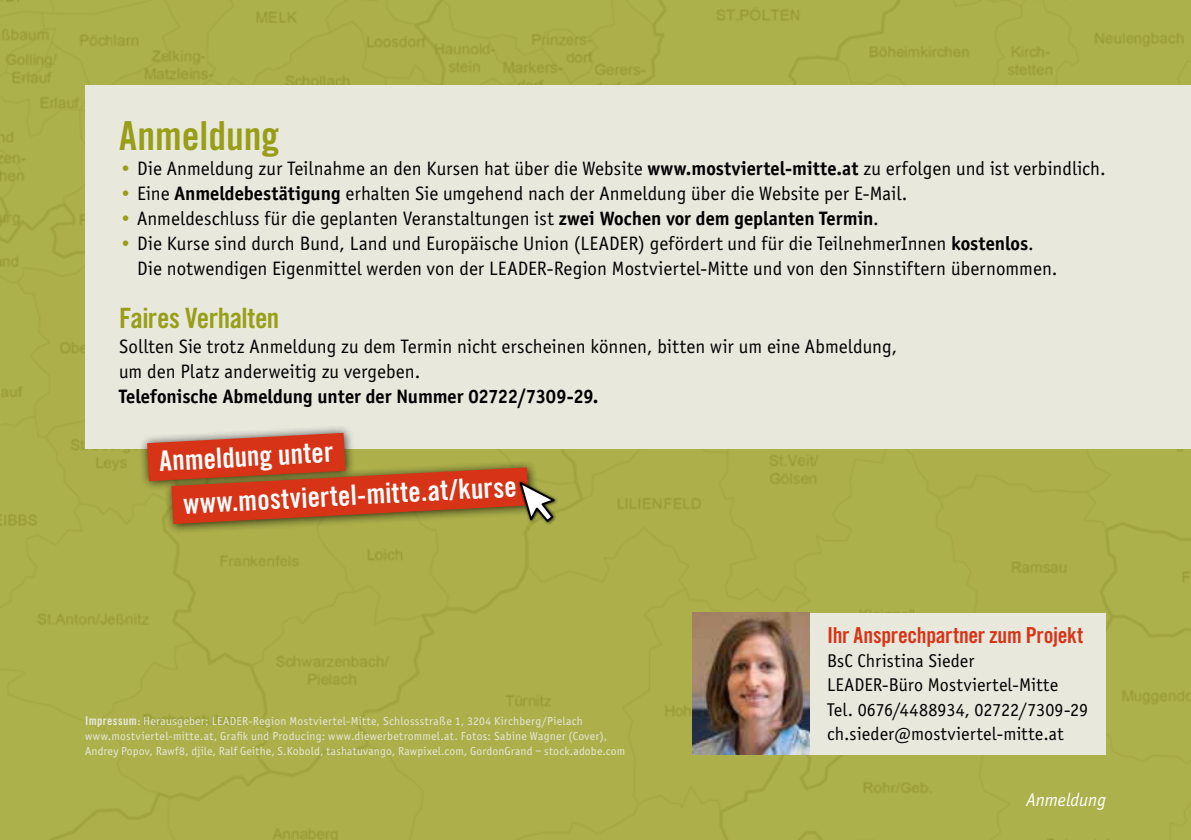
<style>
.page{position:relative;width:1191px;height:840px;background:#fff}
.page>*{position:absolute;margin:0;border:0;box-sizing:border-box;transform-origin:0 0}
.t1{font:40px "Trade Gothic Bold Cond Twenty";color:#989e16}
.t2{font:28px/44px "Trade Gothic Bold Cond Twenty";color:#fff}
.t3{font:28px "Trade Gothic Bold Cond Twenty";letter-spacing:-.02em;color:#989e16}
.t4{font:22px "Trade Gothic Bold Cond Twenty";letter-spacing:-.015em;color:#d73417}
.t5{font:20px/25px "Officina Sans";letter-spacing:.005em;color:#000}
.t6{font:700 20px "Officina Sans";color:#000}
.t7{font:19px/24px "Officina Sans";letter-spacing:.01em;color:#000}
.t8{font:italic 19px "Officina Sans";color:#fff}
.t9{font:12px/15px "Officina Sans";letter-spacing:.02em;color:#e9e8dd}
.s1{color:#989e16}
.s2{font-weight:700}
.s3{font-family:"Trade Gothic Bold Cond Twenty"}
</style>
<div class="page">
<div style="left:0;top:0;width:1191px;height:839px;background:#acaf4a"></div>
<div style="left:692px;top:612px;width:414px;height:142px;background:#e9e8dd"></div>
<img style="left:692px;top:612px;width:117px;height:142px">
<div style="left:85px;top:85px;width:1106px;height:363px;background:#e9e8dd"></div>
<svg style="left:108px;top:427px;width:244px;height:75px"></svg>
<svg style="left:132px;top:446px;width:436px;height:98px"></svg>
<div style="left:517px;top:479px;width:41px;height:46px;background:#000;opacity:.75"></div>
<svg style="left:518px;top:480px;width:41px;height:44px"></svg>
<h1 class="t1" style="left:119px;top:111px;width:162px">Anmeldung</h1>
<p class="t5" style="left:119px;top:156px;width:988px"><span class="s1">•</span> Die Anmeldung zur Teilnahme an den Kursen hat über die Website <span class="s2">www.mostviertel-mitte.at</span> zu erfolgen und ist verbindlich.</p>
<p class="t5" style="left:119px;top:181px;width:790px"><span class="s1">•</span> Eine <span class="s2">Anmeldebestätigung</span> erhalten Sie umgehend nach der Anmeldung über die Website per E-Mail.</p>
<p class="t5" style="left:119px;top:206px;width:761px"><span class="s1">•</span> Anmeldeschluss für die geplanten Veranstaltungen ist <span class="s2">zwei Wochen vor dem geplanten Termin</span>.</p>
<p class="t5" style="left:137px;top:231px;width:922px;text-indent:-18px"><span class="s1">•</span> Die Kurse sind durch Bund, Land und Europäische Union (LEADER) gefördert und für die TeilnehmerInnen <span class="s2">kostenlos</span>.<br>Die notwendigen Eigenmittel werden von der LEADER-Region Mostviertel-Mitte und von den Sinnstiftern übernommen.</p>
<h2 class="t3" style="left:119px;top:300px;width:162px">Faires Verhalten</h2>
<p class="t5" style="left:119px;top:333px;width:779px">Sollten Sie trotz Anmeldung zu dem Termin nicht erscheinen können, bitten wir um eine Abmeldung, um den Platz anderweitig zu vergeben.</p>
<p class="t6" style="left:119px;top:384px;width:481px">Telefonische Abmeldung unter der Nummer 02722/7309-29.</p>
<h2 class="t2" style="left:180px;top:437px;width:335px;text-indent:-22px;rotate:-3deg">Anmeldung unter www.mostviertel-mitte.at/kurse</h2>
<p class="t9" style="left:85px;top:713px;width:542px"><span class="s3">Impressum:</span> Herausgeber: LEADER-Region Mostviertel-Mitte, Schlossstraße 1, 3204 Kirchberg/Pielach www.mostviertel-mitte.at, Grafik und Producing: www.diewerbetrommel.at. Fotos: Sabine Wagner (Cover),<br>Andrey Popov, Rawf8, djile, Ralf Geithe, S.Kobold, tashatuvango, Rawpixel.com, GordonGrand – stock.adobe.com</p>
<p class="t4" style="left:827px;top:622px;width:257px">Ihr Ansprechpartner zum Projekt</p>
<p class="t7" style="left:827px;top:649px;width:263px">BsC Christina Sieder<br>LEADER-Büro Mostviertel-Mitte<br>Tel. 0676/4488934, 02722/7309-29 ch.sieder@mostviertel-mitte.at</p>
<p class="t8" style="left:1026px;top:789px;width:81px">Anmeldung</p>
</div>
